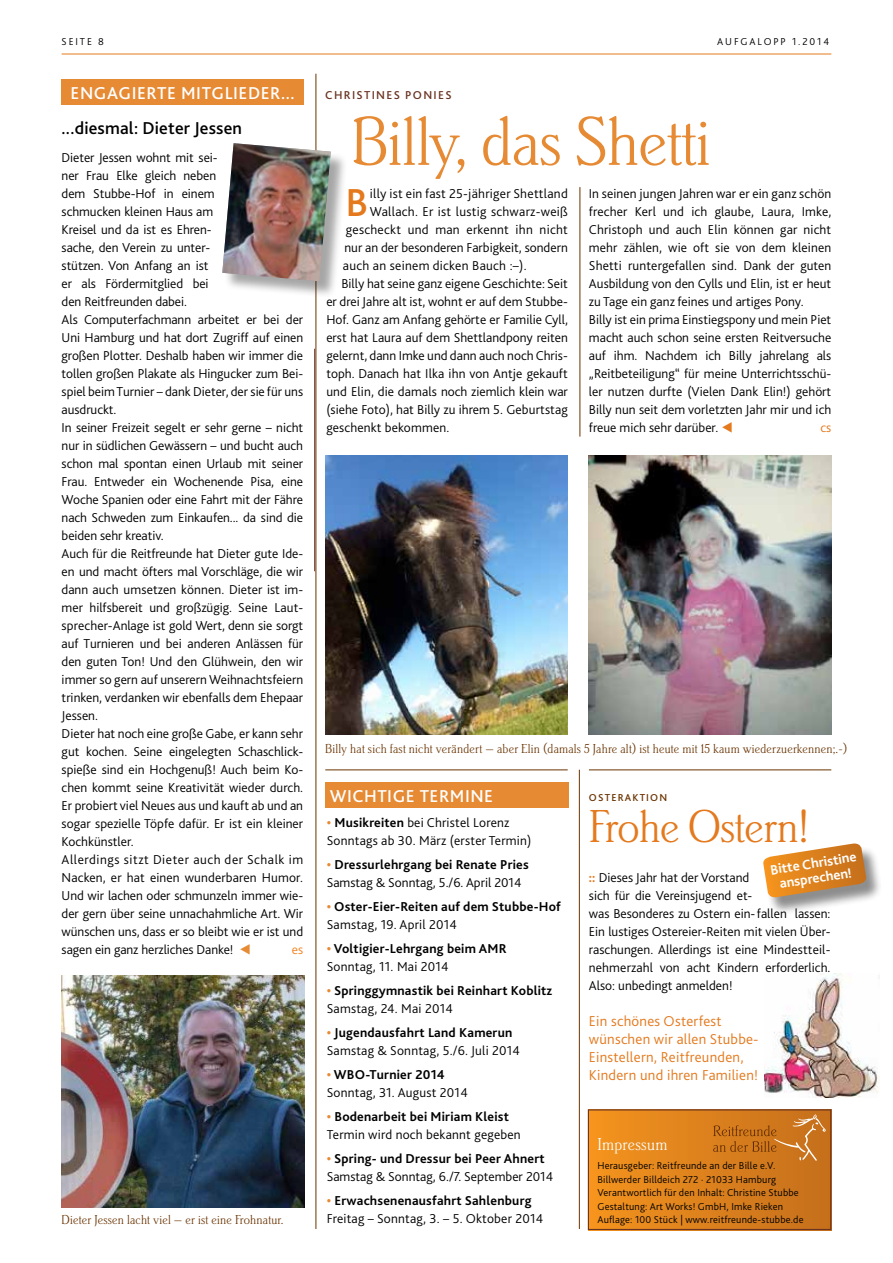
<style>
.page{position:relative;width:893px;height:1263px;background:#fff}
.page>*{position:absolute;margin:0;border:0;box-sizing:border-box;transform-origin:0 0}
.t1{font:72px "Brighton Light Plain";letter-spacing:-.01em;color:#e68a34}
.t2{font:48px "Brighton Light Plain";letter-spacing:-.01em;color:#e4791d}
.t3{font:500 40.8px "Bliss 2";color:#e4791d}
.t4{font:500 18px "Bliss 2";letter-spacing:.03em;color:#fff}
.t5{font:500 18px "Bliss 2";letter-spacing:.01em;color:#000}
.t6{font:18px "Brighton Light Plain";letter-spacing:.015em;color:#fff}
.t7{font:300 15px/18px "Bliss 2";letter-spacing:.015em;color:#e4791d}
.t8{font:700 14.25px/15px "Bliss 2";color:#fff;text-align:center}
.t9{font:300 13.5px/18px "Bliss 2";color:#000}
.t10{font:700 13.5px/18px "Bliss 2";letter-spacing:.015em;color:#000}
.t11{font:13.5px "Brighton Light Plain";letter-spacing:.015em;color:#6a3300}
.t12{font:300 13.5px "Bliss 2";letter-spacing:.02em;color:#000}
.t13{font:300 13.5px "Bliss 2";color:#e4791d}
.t14{font:300 13.5px "Bliss 2";color:#f58220}
.t15{font:500 12px "Bliss 2";letter-spacing:.11em;color:#6a3423}
.t16{font:300 10.5px/13.5px "Bliss 2";letter-spacing:.015em;color:#000}
.t17{font:300 10.5px "Bliss 2";letter-spacing:.18em;color:#000}
.t18{font:500 10.5px "Bliss 2";letter-spacing:.11em;color:#6a3300}
.s1{font-weight:800;color:#e4791d}
.s2{font-weight:700;color:#e68a34}
.s3{font-weight:700}
.s4{color:#e68a34}
.s5{font-weight:300}
</style>
<div class="page">
<img style="left:765px;top:974px;width:114px;height:124px">
<hr style="left:325px;top:770px;width:243px;height:1px;background:#6a3300">
<hr style="left:62px;top:54px;width:769px;height:1px;background:#e4791d">
<hr style="left:316px;top:74px;width:1px;height:1155px;background:#6a3300">
<hr style="left:579px;top:770px;width:1px;height:459px;background:#6a3300">
<div style="left:589px;top:1109px;width:242px;height:122px;background:linear-gradient(to right,#f4941e,#c46e1c)"></div>
<div style="left:588px;top:1109px;width:243px;height:121px;border:1px solid #6a3423"></div>
<div style="left:62px;top:80px;width:242px;height:25px;background:#e68a34"></div>
<svg style="left:713px;top:1114px;width:113px;height:48px;background:#cc7923"></svg>
<hr style="left:314px;top:349px;width:1px;height:222px;background:#6a3423">
<img style="left:589px;top:455px;width:242px;height:280px">
<img style="left:62px;top:975px;width:242px;height:233px">
<img style="left:325px;top:455px;width:243px;height:280px">
<div style="left:224px;top:144px;width:124px;height:154px;background:#000;opacity:.35"></div>
<img style="left:222px;top:143px;width:109px;height:138px">
<div style="left:325px;top:782px;width:244px;height:26px;background:#e68a34"></div>
<hr style="left:580px;top:187px;width:1px;height:250px;background:#6a3300">
<hr style="left:589px;top:770px;width:242px;height:1px;background:#6a3300">
<div style="left:764px;top:846px;width:118px;height:69px;background:#000;opacity:.45"></div>
<svg style="left:763px;top:843px;width:104px;height:55px;background:#d89751"></svg>
<p class="t16" style="left:62px;top:34px;width:44px">SEITE 8</p>
<p class="t17" style="left:717px;top:35px;width:113px">AUFGALOPP 1.2014</p>
<h3 class="t4" style="left:71px;top:82px;width:225px">ENGAGIERTE MITGLIEDER...</h3>
<h3 class="t5" style="left:62px;top:116px;width:182px">...DIESMAL: DIETER JESSEN</h3>
<p class="t9" style="left:62px;top:148px;width:243px">Dieter Jessen wohnt mit sei-<br>ner Frau Elke gleich neben<br>dem Stubbe-Hof in einem<br>schmucken kleinen Haus am<br>Kreisel und da ist es Ehren-<br>sache, den Verein zu unter-<br>stützen. Von Anfang an ist<br>er als Fördermitglied bei<br>den Reitfreunden dabei.<br>Als Computerfachmann arbeitet er bei der Uni Hamburg und hat dort Zugriff auf einen großen Plotter. Deshalb haben wir immer die tollen großen Plakate als Hingucker zum Bei&shy;spiel beim Turnier – dank Dieter, der sie für uns ausdruckt.<br>In seiner Freizeit segelt er sehr gerne – nicht nur in südlichen Gewässern – und bucht auch schon mal spontan einen Urlaub mit seiner Frau. Entweder ein Wochenende Pisa, eine Woche Spanien oder eine Fahrt mit der Fähre nach Schweden zum Einkaufen... da sind die beiden sehr kreativ.<br>Auch für die Reitfreunde hat Dieter gute Ide&shy;en und macht öfters mal Vorschläge, die wir dann auch umsetzen können. Dieter ist im&shy;mer hilfsbereit und großzügig. Seine Laut&shy;sprecher-Anlage ist gold Wert, denn sie sorgt auf Turnieren und bei anderen Anlässen für den guten Ton! Und den Glühwein, den wir immer so gern auf unserern Weihnachtsfeiern trinken, verdanken wir ebenfalls dem Ehepaar Jessen.<br>Dieter hat noch eine große Gabe, er kann sehr gut kochen. Seine eingelegten Schaschlick&shy;spieße sind ein Hochgenuß! Auch beim Ko&shy;chen kommt seine Kreativität wieder durch.<br>Er probiert viel Neues aus und kauft ab und an sogar spezielle Töpfe dafür. Er ist ein kleiner Kochkünstler.<br>Allerdings sitzt Dieter auch der Schalk im Nacken, er hat einen wunderbaren Humor.<br>Und wir lachen oder schmunzeln immer wie&shy;der gern über seine unnachahmliche Art. Wir wünschen uns, dass er so bleibt wie er ist und sagen ein ganz herzliches Danke!</p>
<p class="t14" style="left:292px;top:941px;width:13px">es</p>
<p class="t11" style="left:62px;top:1212px;width:223px">Dieter Jessen lacht viel – er ist eine Frohnatur.</p>
<p class="t15" style="left:325px;top:87px;width:128px">CHRISTINES PONIES</p>
<h1 class="t1" style="left:351px;top:103px;width:361px">Billy, das Shetti</h1>
<p class="t9" style="left:589px;top:184px;width:244px">In seinen jungen Jahren war er ein ganz schön frecher Kerl und ich glaube, Laura, Imke, Christoph und auch Elin können gar nicht mehr zählen, wie oft sie von dem kleinen Shetti runtergefallen sind. Dank der guten Ausbildung von den Cylls und Elin, ist er heut zu Tage ein ganz feines und artiges Pony.<br>Billy ist ein prima Einstiegspony und mein Piet macht auch schon seine ersten Reitversuche auf ihm. Nachdem ich Billy jahrelang als „Reitbeteiligung“ für meine Unterrichtsschü&shy;ler nutzen durfte (Vielen Dank Elin!) gehört Billy nun seit dem vorletzten Jahr mir und ich freue mich sehr darüber.</p>
<h3 class="t3" style="left:345px;top:177px;width:24px">B</h3>
<p class="t12" style="left:370px;top:185px;width:200px">illy ist ein fast 25-jähriger Shettland</p>
<p class="t12" style="left:370px;top:203px;width:200px">Wallach. Er ist lustig schwarz-weiß</p>
<p class="t12" style="left:346px;top:221px;width:223px">gescheckt und man erkennt ihn nicht</p>
<p class="t9" style="left:344px;top:238px;width:225px">nur an der besonderen Farbigkeit, sondern</p>
<p class="t12" style="left:343px;top:257px;width:185px">auch an seinem dicken Bauch :–).</p>
<p class="t9" style="left:341px;top:274px;width:228px">Billy hat seine ganz eigene Geschichte: Seit</p>
<p class="t9" style="left:326px;top:292px;width:243px">er drei Jahre alt ist, wohnt er auf dem Stubbe-</p>
<p class="t9" style="left:326px;top:310px;width:243px">Hof. Ganz am Anfang gehörte er Familie Cyll,</p>
<p class="t9" style="left:326px;top:328px;width:243px">erst hat Laura auf dem Shettlandpony reiten</p>
<p class="t9" style="left:326px;top:346px;width:243px">gelernt, dann Imke und dann auch noch Chris-</p>
<p class="t9" style="left:326px;top:364px;width:243px">toph. Danach hat Ilka ihn von Antje gekauft</p>
<p class="t9" style="left:326px;top:382px;width:243px">und Elin, die damals noch ziemlich klein war</p>
<p class="t9" style="left:326px;top:400px;width:243px">(siehe Foto), hat Billy zu ihrem 5. Geburtstag</p>
<p class="t9" style="left:326px;top:418px;width:124px">geschenkt bekommen.</p>
<p class="t13" style="left:820px;top:419px;width:12px">cs</p>
<p class="t11" style="left:325px;top:741px;width:524px">Billy hat sich fast nicht verändert – aber Elin (damals 5 Jahre alt) ist heute mit 15 kaum wiederzuerkennen;.-)</p>
<h3 class="t4" style="left:330px;top:784px;width:45px">WICHTIGE</h3>
<h3 class="t4" style="left:420px;top:784px;width:55px">TERMINE</h3>
<p class="t18" style="left:589px;top:791px;width:80px">OSTERAKTION</p>
<h2 class="t2" style="left:589px;top:801px;width:222px">Frohe Ostern!</h2>
<p class="t9" style="left:589px;top:868px;width:243px"><span class="s1">::</span> Dieses Jahr hat der Vorstand<br>sich für die Vereinsjugend et-<br>was Besonderes zu Ostern ein-fallen lassen:<br>Ein lustiges Ostereier-Reiten mit vielen Über&shy;raschungen. Allerdings ist eine Mindestteil&shy;nehmerzahl von acht Kindern erforderlich.<br>Also: unbedingt anmelden!</p>
<p class="t7" style="left:589px;top:1012px;width:171px">Ein schönes Osterfest wünschen wir allen Stubbe-<br>Einstellern, Reitfreunden,<br>Kindern und ihren Familien!</p>
<p class="t9" style="left:327px;top:813px;width:206px"><span class="s2">•</span> <span class="s3">Musikreiten</span> bei Christel Lorenz<br>Sonntags ab 30. März (erster Termin)</p>
<p class="t9" style="left:327px;top:855px;width:204px"><span class="s2">•</span> <span class="s3">Dressurlehrgang bei Renate Pries<br></span>Samstag &amp; Sonntag, 5./6. April 2014</p>
<p class="t10" style="left:327px;top:897px;width:236px"><span class="s4">•</span> Oster-Eier-Reiten auf dem Stubbe-Hof<br><span class="s5">Samstag, 19. April 2014</span></p>
<p class="t10" style="left:327px;top:939px;width:181px"><span class="s4">•</span> Voltigier-Lehrgang beim AMR<br><span class="s5">Sonntag, 11. Mai 2014</span></p>
<p class="t10" style="left:327px;top:981px;width:227px"><span class="s4">•</span> Springgymnastik bei Reinhart Koblitz<br><span class="s5">Samstag, 24. Mai 2014</span></p>
<p class="t9" style="left:327px;top:1023px;width:195px"><span class="s2">•</span> <span class="s3">Jugendausfahrt Land Kamerun<br></span>Samstag &amp; Sonntag, 5./6. Juli 2014</p>
<p class="t9" style="left:327px;top:1065px;width:142px"><span class="s2">•</span> <span class="s3">WBO-Turnier 2014<br></span>Sonntag, 31. August 2014</p>
<p class="t9" style="left:327px;top:1107px;width:195px"><span class="s2">•</span> <span class="s3">Bodenarbeit bei Miriam Kleist<br></span>Termin wird noch bekannt gegeben</p>
<p class="t9" style="left:327px;top:1149px;width:228px"><span class="s2">•</span> <span class="s3">Spring- und Dressur bei Peer Ahnert<br></span>Samstag &amp; Sonntag, 6./7. September 2014</p>
<p class="t9" style="left:327px;top:1191px;width:218px"><span class="s2">•</span> <span class="s3">Erwachsenenausfahrt Sahlenburg<br></span>Freitag – Sonntag, 3. – 5. Oktober 2014</p>
<p class="t8" style="left:769px;top:862px;width:89px;rotate:-9deg">Bitte Christine ansprechen!</p>
<h3 class="t6" style="left:597px;top:1134px;width:71px">Impressum</h3>
<p class="t16" style="left:597px;top:1159px;width:208px">Herausgeber: Reitfreunde an der Bille e.V.<br>Billwerder Billdeich 272 · 21033 Hamburg Verantwortlich für den Inhalt: Christine Stubbe Gestaltung: Art Works! GmbH, Imke Rieken Auflage: 100 Stück | www.reitfreunde-stubbe.de</p>
</div>
